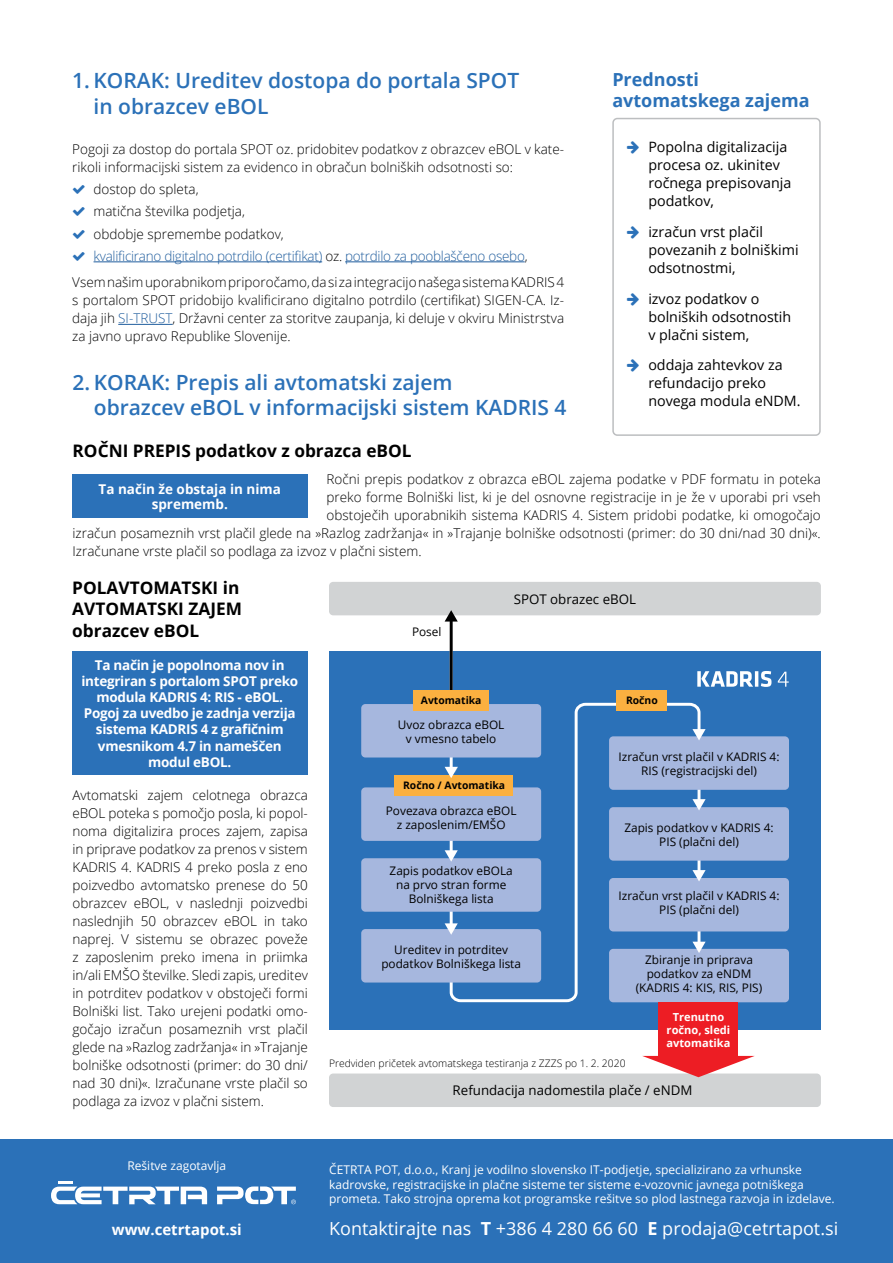
<style>
.page{position:relative;width:893px;height:1263px;background:#fff}
.page>*{position:absolute;margin:0;border:0;box-sizing:border-box;transform-origin:0 0}
.t1{font:600 21px/25.2px "Open Sans";color:#2b71b8}
.t2{font:18px "Open Sans";color:#fff}
.t3{font:700 18px/21px "Open Sans";color:#2b71b8}
.t4{font:700 17.25px/21.1px "Open Sans";color:#000}
.t5{font:700 15px "Open Sans";color:#fff}
.t6{font:14.25px/18px "Open Sans";color:#000}
.t7{font:300 13.5px/18px "Open Sans";color:#000;text-align:justify}
.t8{font:700 13.5px/16.2px "Open Sans";letter-spacing:-.02em;color:#fff;text-align:center}
.t9{font:300 13.5px/22.2px "Open Sans";letter-spacing:-.02em;color:#000}
.t10{font:700 13.5px/15px "Open Sans";color:#fff;text-align:center}
.t11{font:13.35px "Open Sans";color:#000}
.t12{font:12px/14.4px "Open Sans";color:#fff}
.t13{font:11.85px/14.2px "Open Sans";color:#000;text-align:center}
.t14{font:700 11.1px/13.4px "Open Sans";color:#fff;text-align:center}
.t15{font:300 10.35px "Open Sans";color:#000}
.t16{font:700 10.35px "Open Sans";color:#000}
.s1{color:#215e9e}
.s2{font-weight:700}
</style>
<div class="page">
<hr style="left:94px;top:261px;width:228px;height:1px;background:#215e9e">
<hr style="left:345px;top:261px;width:180px;height:1px;background:#215e9e">
<hr style="left:118px;top:324px;width:55px;height:1px;background:#215e9e">
<div style="left:72px;top:475px;width:235px;height:43px;background:#2b71b8"></div>
<div style="left:72px;top:651px;width:235px;height:123px;background:#2b71b8"></div>
<div style="left:329px;top:651px;width:492px;height:378px;background:#2b71b8"></div>
<svg style="left:448px;top:642px;width:254px;height:405px"></svg>
<div style="left:329px;top:582px;width:492px;height:33px;background:#d1d3d4;border-radius:4px"></div>
<div style="left:329px;top:1073px;width:492px;height:34px;background:#d1d3d4;border-radius:4px"></div>
<div style="left:361px;top:704px;width:180px;height:53px;background:#a6b7de;border-radius:4px"></div>
<div style="left:361px;top:787px;width:180px;height:54px;background:#a6b7de;border-radius:4px"></div>
<div style="left:361px;top:858px;width:180px;height:54px;background:#a6b7de;border-radius:4px"></div>
<div style="left:361px;top:929px;width:180px;height:53px;background:#a6b7de;border-radius:4px"></div>
<div style="left:609px;top:736px;width:180px;height:54px;background:#a6b7de;border-radius:4px"></div>
<div style="left:609px;top:807px;width:180px;height:54px;background:#a6b7de;border-radius:4px"></div>
<div style="left:609px;top:878px;width:180px;height:53px;background:#a6b7de;border-radius:4px"></div>
<div style="left:609px;top:949px;width:180px;height:53px;background:#a6b7de;border-radius:4px"></div>
<svg style="left:692px;top:799px;width:14px;height:11px"></svg>
<svg style="left:692px;top:729px;width:14px;height:11px"></svg>
<svg style="left:692px;top:870px;width:14px;height:11px"></svg>
<svg style="left:692px;top:942px;width:14px;height:11px"></svg>
<svg style="left:445px;top:850px;width:13px;height:12px"></svg>
<svg style="left:445px;top:610px;width:13px;height:11px"></svg>
<svg style="left:445px;top:923px;width:13px;height:12px"></svg>
<div style="left:617px;top:690px;width:50px;height:21px;background:#fbb040"></div>
<div style="left:394px;top:775px;width:119px;height:21px;background:#fbb040"></div>
<hr style="left:450px;top:621px;width:3px;height:81px;background:#000">
<svg style="left:642px;top:1056px;width:113px;height:21px"></svg>
<div style="left:659px;top:1002px;width:79px;height:55px;background:#ed1d24"></div>
<svg style="left:445px;top:767px;width:13px;height:11px"></svg>
<div style="left:414px;top:690px;width:75px;height:21px;background:#fbb040"></div>
<svg style="left:697px;top:671px;width:92px;height:16px"></svg>
<div style="left:0;top:1140px;width:893px;height:123px;background:#2b71b8"></div>
<hr style="left:59px;top:1181px;width:14px;height:3px;background:#fff">
<svg style="left:51px;top:1186px;width:156px;height:18px"></svg>
<svg style="left:217px;top:1186px;width:79px;height:18px"></svg>
<div style="left:612px;top:118px;width:209px;height:318px;border:2px solid #bcbec0;border-radius:4px"></div>
<h1 class="t1" style="left:94px;top:68px;width:427px;text-indent:-21px">1. KORAK: Ureditev dostopa do portala SPOT in obrazcev eBOL</h1>
<p class="t7" style="left:72px;top:140px;width:493px">Pogoji za dostop do portala SPOT oz. pridobitev podatkov z obrazcev eBOL v kate&shy;rikoli informacijski sistem za evidenco in obračun bolniških odsotnosti so:</p>
<p class="t9" style="left:94px;top:178px;width:435px">dostop do spleta,<br>matična številka podjetja,<br>obdobje spremembe podatkov,<br><span class="s1">kvalificirano digitalno potrdilo (certifikat)</span> oz. <span class="s1">potrdilo za pooblaščeno osebo</span>,</p>
<p class="t7" style="left:72px;top:273px;width:493px">Vsem našim uporabnikom priporočamo, da si za integracijo našega sistema KADRIS 4 s portalom SPOT pridobijo kvalificirano digitalno potrdilo (certifikat) SIGEN-CA. Iz&shy;daja jih <span class="s1">SI-TRUST</span>, Državni center za storitve zaupanja, ki deluje v okviru Ministrstva za javno upravo Republike Slovenije.</p>
<h2 class="t3" style="left:612px;top:69px;width:199px">Prednosti avtomatskega zajema</h2>
<p class="t6" style="left:648px;top:138px;width:145px">Popolna digitalizacija procesa oz. ukinitev ročnega prepisovanja podatkov,</p>
<p class="t6" style="left:648px;top:222px;width:152px">izračun vrst plačil povezanih z bolniškimi odsotnostmi,</p>
<p class="t6" style="left:648px;top:289px;width:144px">izvoz podatkov o bolniških odsotnostih v plačni sistem,</p>
<p class="t6" style="left:648px;top:356px;width:154px">oddaja zahtevkov za refundacijo preko novega modula eNDM.</p>
<h1 class="t1" style="left:94px;top:369px;width:474px;text-indent:-21px">2. KORAK: Prepis ali avtomatski zajem<br>obrazcev eBOL v informacijski sistem KADRIS 4</h1>
<p class="t4" style="left:73px;top:440px;width:341px">ROČNI PREPIS podatkov z obrazca eBOL</p>
<p class="t7" style="left:327px;top:469px;width:496px">Ročni prepis podatkov z obrazca eBOL zajema podatke v PDF formatu in poteka</p>
<p class="t7" style="left:327px;top:487px;width:496px">preko forme Bolniški list, ki je del osnovne registracije in je že v uporabi pri vseh</p>
<p class="t7" style="left:327px;top:505px;width:496px">obstoječih uporabnikih sistema KADRIS 4. Sistem pridobi podatke, ki omogočajo</p>
<p class="t7" style="left:73px;top:523px;width:750px">izračun posameznih vrst plačil glede na »Razlog zadržanja« in »Trajanje bolniške odsotnosti (primer: do 30 dni/nad 30 dni)«.</p>
<p class="t7" style="left:73px;top:541px;width:351px">Izračunane vrste plačil so podlaga za izvoz v plačni sistem.</p>
<p class="t10" style="left:99px;top:481px;width:184px">Ta način že obstaja in nima sprememb.</p>
<p class="t4" style="left:72px;top:577px;width:171px">POLAVTOMATSKI in<br>AVTOMATSKI ZAJEM obrazcev eBOL</p>
<p class="t8" style="left:81px;top:656px;width:218px">Ta način je popolnoma nov in integriran s portalom SPOT preko modula KADRIS 4: RIS - eBOL.<br>Pogoj za uvedbo je zadnja verzija sistema KADRIS 4 z grafičnim vmesnikom 4.7 in nameščen modul eBOL.</p>
<p class="t7" style="left:73px;top:786px;width:237px">Avtomatski zajem celotnega obrazca eBOL poteka s pomočjo posla, ki popol&shy;noma digitalizira proces zajem, zapisa in priprave podatkov za prenos v sistem KADRIS 4. KADRIS 4 preko posla z eno poizvedbo avtomatsko prenese do 50 obrazcev eBOL, v naslednji poizvedbi naslednjih 50 obrazcev eBOL in tako naprej. V sistemu se obrazec poveže z zaposlenim preko imena in priimka in/ali EMŠO številke. Sledi zapis, ureditev in potrditev podatkov v obstoječi formi Bolniški list. Tako urejeni podatki omo&shy;gočajo izračun posameznih vrst plačil glede na »Razlog zadržanja« in »Trajanje bolniške odsotnosti (primer: do 30 dni/ nad 30 dni)«. Izračunane vrste plačil so podlaga za izvoz v plačni sistem.</p>
<p class="t12" style="left:127px;top:1158px;width:100px">Rešitve zagotavlja</p>
<p class="t5" style="left:112px;top:1219px;width:131px">www.cetrtapot.si</p>
<p class="t13" style="left:412px;top:625px;width:31px">Posel</p>
<p class="t11" style="left:514px;top:590px;width:124px">SPOT obrazec eBOL</p>
<p class="t16" style="left:421px;top:693px;width:62px">Avtomatika</p>
<p class="t13" style="left:398px;top:717px;width:108px">Uvoz obrazca eBOL v vmesno tabelo</p>
<p class="t16" style="left:403px;top:778px;width:103px">Ročno / Avtomatika</p>
<p class="t16" style="left:626px;top:693px;width:33px">Ročno</p>
<p class="t13" style="left:619px;top:749px;width:162px">Izračun vrst plačil v KADRIS 4:<br>RIS (registracijski del)</p>
<p class="t13" style="left:386px;top:803px;width:132px">Povezava obrazca eBOL z zaposlenim/EMŠO</p>
<p class="t13" style="left:390px;top:863px;width:125px">Zapis podatkov eBOLa na prvo stran forme<br>Bolniškega lista</p>
<p class="t13" style="left:381px;top:942px;width:141px">Ureditev in potrditev podatkov Bolniškega lista</p>
<p class="t13" style="left:624px;top:820px;width:151px">Zapis podatkov v KADRIS 4:<br>PIS (plačni del)</p>
<p class="t13" style="left:619px;top:888px;width:162px">Izračun vrst plačil v KADRIS 4:<br>PIS (plačni del)</p>
<p class="t13" style="left:636px;top:952px;width:128px">Zbiranje in priprava podatkov za eNDM (KADRIS 4: KIS, RIS, PIS)</p>
<p class="t14" style="left:666px;top:1010px;width:65px">Trenutno ročno, sledi avtomatika</p>
<p class="t15" style="left:329px;top:1056px;width:298px">Predviden pričetek avtomatskega testiranja z ZZZS po 1. 2. 2020</p>
<p class="t11" style="left:453px;top:1081px;width:241px">Refundacija nadomestila plače / eNDM</p>
<p class="t12" style="left:329px;top:1162px;width:507px">ČETRTA POT, d.o.o., Kranj je vodilno slovensko IT-podjetje, specializirano za vrhunske kadrovske, registracijske in plačne sisteme ter sisteme e-vozovnic javnega potniškega prometa. Tako strojna oprema kot programske rešitve so plod lastnega razvoja in izdelave.</p>
<h2 class="t2" style="left:329px;top:1216px;width:511px">Kontaktirajte nas <span class="s2">T</span> +386 4 280 66 60 <span class="s2">E</span> prodaja@cetrtapot.si</h2>
</div>
